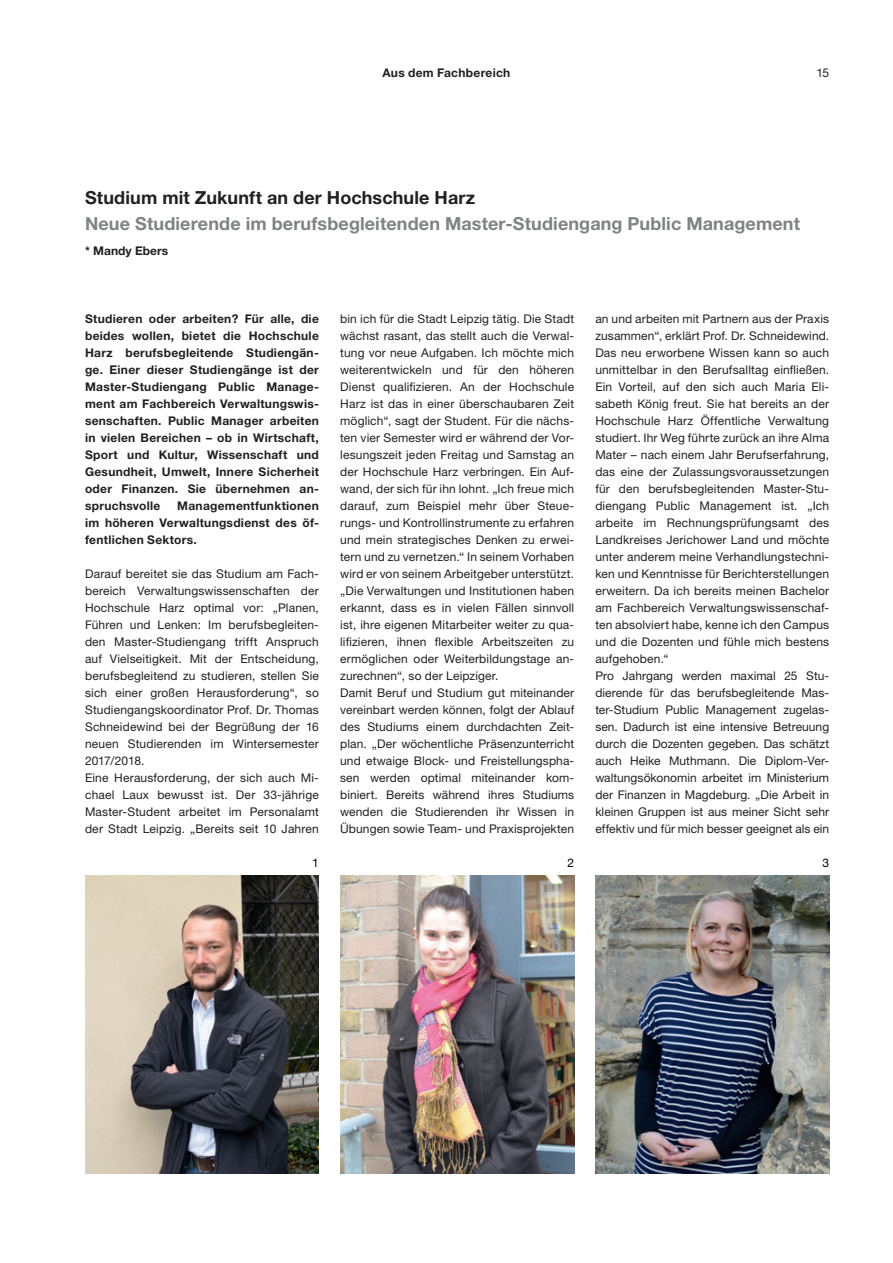
<style>
.page{position:relative;width:893px;height:1263px;background:#fff}
.page>*{position:absolute;margin:0;border:0;box-sizing:border-box;transform-origin:0 0}
.t1{font:700 18px "Helvetica Neue";letter-spacing:.005em;color:#808285}
.t2{font:700 18px "Helvetica Neue";letter-spacing:.01em;color:#231f20}
.t3{font:12px/17px "Helvetica Neue";letter-spacing:.01em;color:#231f20}
.t4{font:700 12px/17px "Helvetica Neue";letter-spacing:.025em;color:#231f20;text-align:justify}
.t5{font:700 12px "Helvetica Neue";color:#231f20}
.t6{font:12px "Helvetica Neue";color:#000002}
.t7{font:12px "Helvetica Neue";color:#231f20}
</style>
<div class="page">
<img style="left:85px;top:876px;width:234px;height:297px">
<img style="left:340px;top:876px;width:234px;height:297px">
<img style="left:595px;top:876px;width:234px;height:297px">
<p class="t4" style="left:383px;top:64px;width:129px">Aus dem Fachbereich</p>
<p class="t7" style="left:816px;top:64px;width:14px">15</p>
<h1 class="t2" style="left:85px;top:187px;width:392px">Studium mit Zukunft an der Hochschule Harz</h1>
<h1 class="t1" style="left:85px;top:212px;width:716px">Neue Studierende im berufsbegleitenden Master-Studiengang Public Management</h1>
<p class="t5" style="left:85px;top:243px;width:85px">* Mandy Ebers</p>
<p class="t4" style="left:85px;top:310px;width:235px">Studieren oder arbeiten? Für alle, die beides wollen, bietet die Hochschule Harz berufsbegleitende Studiengän&shy;ge. Einer dieser Studiengänge ist der Master-Studiengang Public Manage&shy;ment am Fachbereich Verwaltungswis&shy;senschaften. Public Manager arbeiten in vielen Bereichen – ob in Wirtschaft, Sport und Kultur, Wissenschaft und Gesundheit, Umwelt, Innere Sicherheit oder Finanzen. Sie übernehmen an&shy;spruchsvolle</p>
<p class="t4" style="left:85px;top:497px;width:235px;text-indent:92px">Managementfunktionen im höheren Verwaltungsdienst des öf&shy;fentlichen Sektors.</p>
<p class="t3" style="left:85px;top:565px;width:235px">Darauf bereitet sie das Studium am Fach&shy;bereich Verwaltungswissenschaften der Hochschule Harz optimal vor: „Planen, Führen und Lenken: Im berufsbegleiten&shy;den Master-Studiengang trifft Anspruch auf Vielseitigkeit. Mit der Entscheidung, berufsbegleitend zu studieren, stellen Sie sich einer großen Herausforderung“, so Studiengangskoordinator Prof. Dr. Thomas Schneidewind bei der Begrüßung der 16 neuen Studierenden im Wintersemester 2017/2018.<br>Eine Herausforderung, der sich auch Mi&shy;chael Laux bewusst ist. Der 33-jährige Master-Student arbeitet im Personalamt der Stadt Leipzig. „Bereits seit 10 Jahren</p>
<p class="t3" style="left:340px;top:310px;width:236px">bin ich für die Stadt Leipzig tätig. Die Stadt wächst rasant, das stellt auch die Verwal&shy;tung vor neue Aufgaben. Ich möchte mich weiterentwickeln und für den höheren Dienst qualifizieren. An der Hochschule Harz ist das in einer überschaubaren Zeit möglich“, sagt der Student. Für die nächs&shy;ten vier Semester wird er während der Vor&shy;lesungszeit jeden Freitag und Samstag an der Hochschule Harz verbringen. Ein Auf&shy;wand, der sich für ihn lohnt. „Ich freue mich darauf, zum Beispiel mehr über Steue&shy;rungs- und Kontrollinstrumente zu erfahren und mein strategisches Denken zu erwei&shy;tern und zu vernetzen.“ In seinem Vorhaben wird er von seinem Arbeitgeber unterstützt. „Die Verwaltungen und Institutionen haben erkannt, dass es in vielen Fällen sinnvoll ist, ihre eigenen Mitarbeiter weiter zu qua&shy;lifizieren, ihnen flexible Arbeitszeiten zu ermöglichen oder Weiterbildungstage an&shy;zurechnen“, so der Leipziger.<br>Damit Beruf und Studium gut miteinander vereinbart werden können, folgt der Ablauf des Studiums einem durchdachten Zeit&shy;plan. „Der wöchentliche Präsenzunterricht und etwaige Block- und Freistellungspha&shy;sen werden optimal miteinander kom&shy;biniert. Bereits während ihres Studiums wenden die Studierenden ihr Wissen in Übungen sowie Team- und Praxisprojekten</p>
<p class="t3" style="left:595px;top:310px;width:235px">an und arbeiten mit Partnern aus der Praxis zusammen“, erklärt Prof. Dr. Schneidewind.<br>Das neu erworbene Wissen kann so auch unmittelbar in den Berufsalltag einfließen.<br>Ein Vorteil, auf den sich auch Maria Eli&shy;sabeth König freut. Sie hat bereits an der Hochschule Harz Öffentliche Verwaltung studiert. Ihr Weg führte zurück an ihre Alma Mater – nach einem Jahr Berufserfahrung, das eine der Zulassungsvoraussetzungen für den berufsbegleitenden Master-Stu&shy;diengang Public Management ist. „Ich arbeite im Rechnungsprüfungsamt des Landkreises Jerichower Land und möchte unter anderem meine Verhandlungstechni&shy;ken und Kenntnisse für Berichterstellungen erweitern. Da ich bereits meinen Bachelor am Fachbereich Verwaltungswissenschaf&shy;ten absolviert habe, kenne ich den Campus und die Dozenten und fühle mich bestens aufgehoben.“<br>Pro Jahrgang werden maximal 25 Stu&shy;dierende für das berufsbegleitende Mas&shy;ter-Studium Public Management zugelas&shy;sen. Dadurch ist eine intensive Betreuung durch die Dozenten gegeben. Das schätzt auch Heike Muthmann. Die Diplom-Ver&shy;waltungsökonomin arbeitet im Ministerium der Finanzen in Magdeburg. „Die Arbeit in kleinen Gruppen ist aus meiner Sicht sehr effektiv und für mich besser geeignet als ein</p>
<p class="t6" style="left:312px;top:854px;width:8px">1</p>
<p class="t6" style="left:567px;top:854px;width:8px">2</p>
<p class="t6" style="left:822px;top:854px;width:8px">3</p>
</div>
